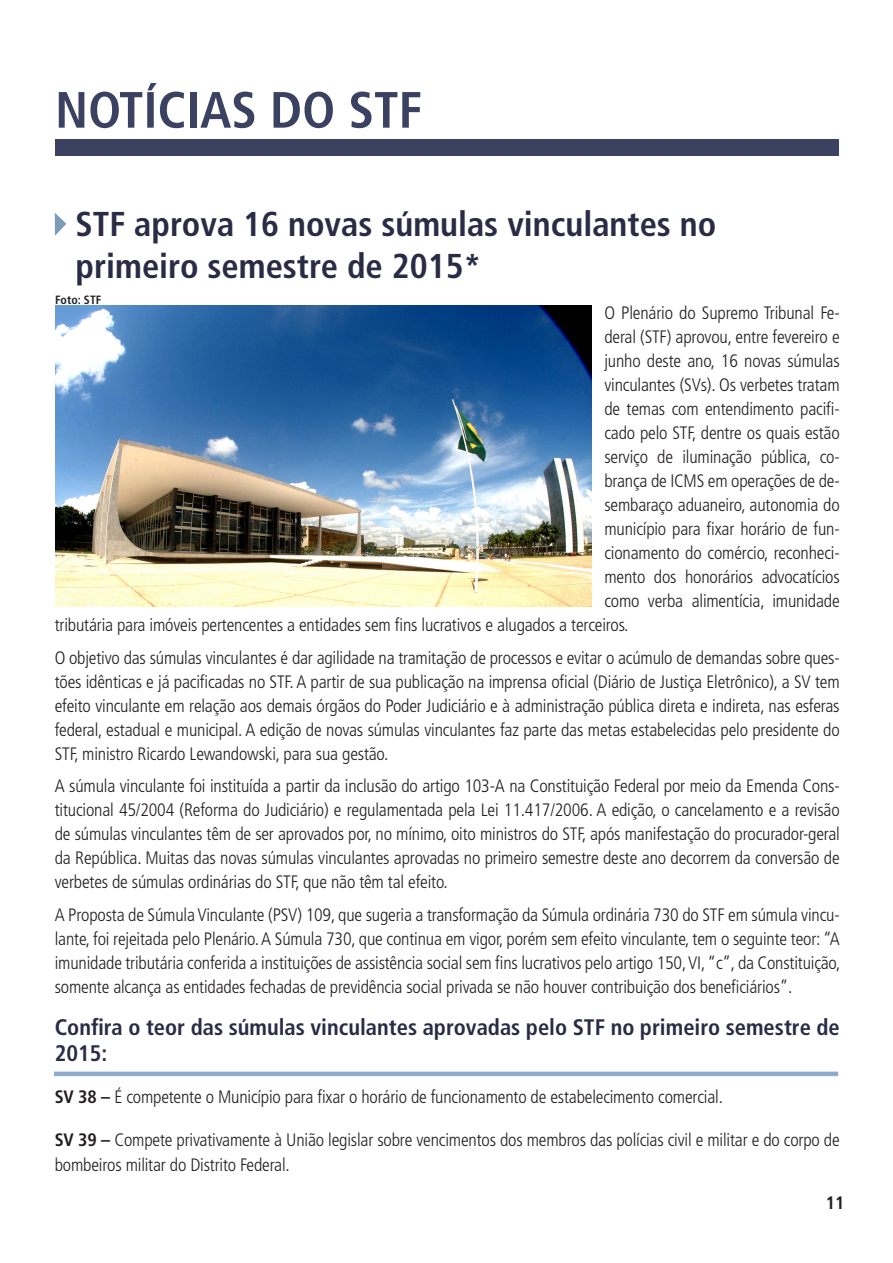
<style>
.page{position:relative;width:893px;height:1263px;background:#fff}
.page>*{position:absolute;margin:0;border:0;box-sizing:border-box;transform-origin:0 0}
.t1{font:condensed 51px "Frutiger 67 Bold";color:#3b4161}
.t2{font:condensed 34.5px "Frutiger 67 Bold";color:#2a2c45}
.texto_padrão{font:condensed 22.5px/25.5px "Frutiger 67 Bold";color:#2a2c45}
.texto_padrão-2{font:condensed 18px/24px "Frutiger 47 Light";letter-spacing:-.01em;color:#231f20;text-align:justify}
.t3{font:condensed 18px "Frutiger 67 Bold";color:#231f20}
.texto_padrão-3{font:condensed 12px "Frutiger 67 Bold";letter-spacing:.01em;color:#231f20}
.s1{font-family:"Frutiger 67 Bold"}
</style>
<div class="page">
<div style="left:55px;top:139px;width:783px;height:17px;background:#3b4161"></div>
<div style="left:54px;top:1071px;width:784px;height:5px;background:#8eabcd"></div>
<svg style="left:55px;top:213px;width:11px;height:23px"></svg>
<img style="left:55px;top:306px;width:537px;height:300px">
<p class="t1" style="left:55px;top:80px;width:369px">NOTÍCIAS DO STF</p>
<p class="t2" style="left:76px;top:204px;width:642px">STF aprova 16 novas súmulas vinculantes no</p>
<p class="t2" style="left:76px;top:245px;width:407px">primeiro semestre de 2015*</p>
<p class="texto_padrão-3" style="left:55px;top:292px;width:48px">Foto: STF</p>
<p class="texto_padrão-2" style="left:604px;top:301px;width:237px">O Plenário do Supremo Tribunal Fe-</p>
<p class="texto_padrão-2" style="left:604px;top:325px;width:237px">deral (STF) aprovou, entre fevereiro e</p>
<p class="texto_padrão-2" style="left:604px;top:349px;width:237px">junho deste ano, 16 novas súmulas</p>
<p class="texto_padrão-2" style="left:604px;top:373px;width:237px">vinculantes (SVs). Os verbetes tratam</p>
<p class="texto_padrão-2" style="left:604px;top:397px;width:237px">de temas com entendimento pacifi-</p>
<p class="texto_padrão-2" style="left:604px;top:421px;width:237px">cado pelo STF, dentre os quais estão</p>
<p class="texto_padrão-2" style="left:604px;top:445px;width:237px">serviço de iluminação pública, co-</p>
<p class="texto_padrão-2" style="left:604px;top:469px;width:237px">brança de ICMS em operações de de-</p>
<p class="texto_padrão-2" style="left:604px;top:493px;width:237px">sembaraço aduaneiro, autonomia do</p>
<p class="texto_padrão-2" style="left:604px;top:517px;width:237px">município para fixar horário de fun-</p>
<p class="texto_padrão-2" style="left:604px;top:541px;width:237px">cionamento do comércio, reconheci-</p>
<p class="texto_padrão-2" style="left:604px;top:565px;width:237px">mento dos honorários advocatícios</p>
<p class="texto_padrão-2" style="left:604px;top:589px;width:237px">como verba alimentícia, imunidade</p>
<p class="texto_padrão-2" style="left:55px;top:613px;width:575px">tributária para imóveis pertencentes a entidades sem fins lucrativos e alugados a terceiros.</p>
<p class="texto_padrão-2" style="left:55px;top:646px;width:786px">O objetivo das súmulas vinculantes é dar agilidade na tramitação de processos e evitar o acúmulo de demandas sobre ques&shy;tões idênticas e já pacificadas no STF. A partir de sua publicação na imprensa oficial (Diário de Justiça Eletrônico), a SV tem efeito vinculante em relação aos demais órgãos do Poder Judiciário e à administração pública direta e indireta, nas esferas federal, estadual e municipal. A edição de novas súmulas vinculantes faz parte das metas estabelecidas pelo presidente do STF, ministro Ricardo Lewandowski, para sua gestão.</p>
<p class="texto_padrão-2" style="left:55px;top:774px;width:786px">A súmula vinculante foi instituída a partir da inclusão do artigo 103-A na Constituição Federal por meio da Emenda Cons&shy;titucional 45/2004 (Reforma do Judiciário) e regulamentada pela Lei 11.417/2006. A edição, o cancelamento e a revisão de súmulas vinculantes têm de ser aprovados por, no mínimo, oito ministros do STF, após manifestação do procurador-geral da República. Muitas das novas súmulas vinculantes aprovadas no primeiro semestre deste ano decorrem da conversão de verbetes de súmulas ordinárias do STF, que não têm tal efeito.</p>
<p class="texto_padrão-2" style="left:55px;top:903px;width:787px">A Proposta de Súmula Vinculante (PSV) 109, que sugeria a transformação da Súmula ordinária 730 do STF em súmula vincu&shy;lante, foi rejeitada pelo Plenário. A Súmula 730, que continua em vigor, porém sem efeito vinculante, tem o seguinte teor: “A imunidade tributária conferida a instituições de assistência social sem fins lucrativos pelo artigo 150, VI, “c”, da Constituição, somente alcança as entidades fechadas de previdência social privada se não houver contribuição dos beneficiários”.</p>
<p class="texto_padrão" style="left:55px;top:1015px;width:786px">Confira o teor das súmulas vinculantes aprovadas pelo STF no primeiro semestre de<br>2015:</p>
<p class="texto_padrão-2" style="left:55px;top:1085px;width:670px"><span class="s1">SV 38 –</span> É competente o Município para fixar o horário de funcionamento de estabelecimento comercial.</p>
<p class="texto_padrão-2" style="left:55px;top:1127px;width:786px;line-height:25.5px"><span class="s1">SV 39 –</span> Compete privativamente à União legislar sobre vencimentos dos membros das polícias civil e militar e do corpo de bombeiros militar do Distrito Federal.</p>
<p class="t3" style="left:826px;top:1191px;width:20px">11</p>
</div>
